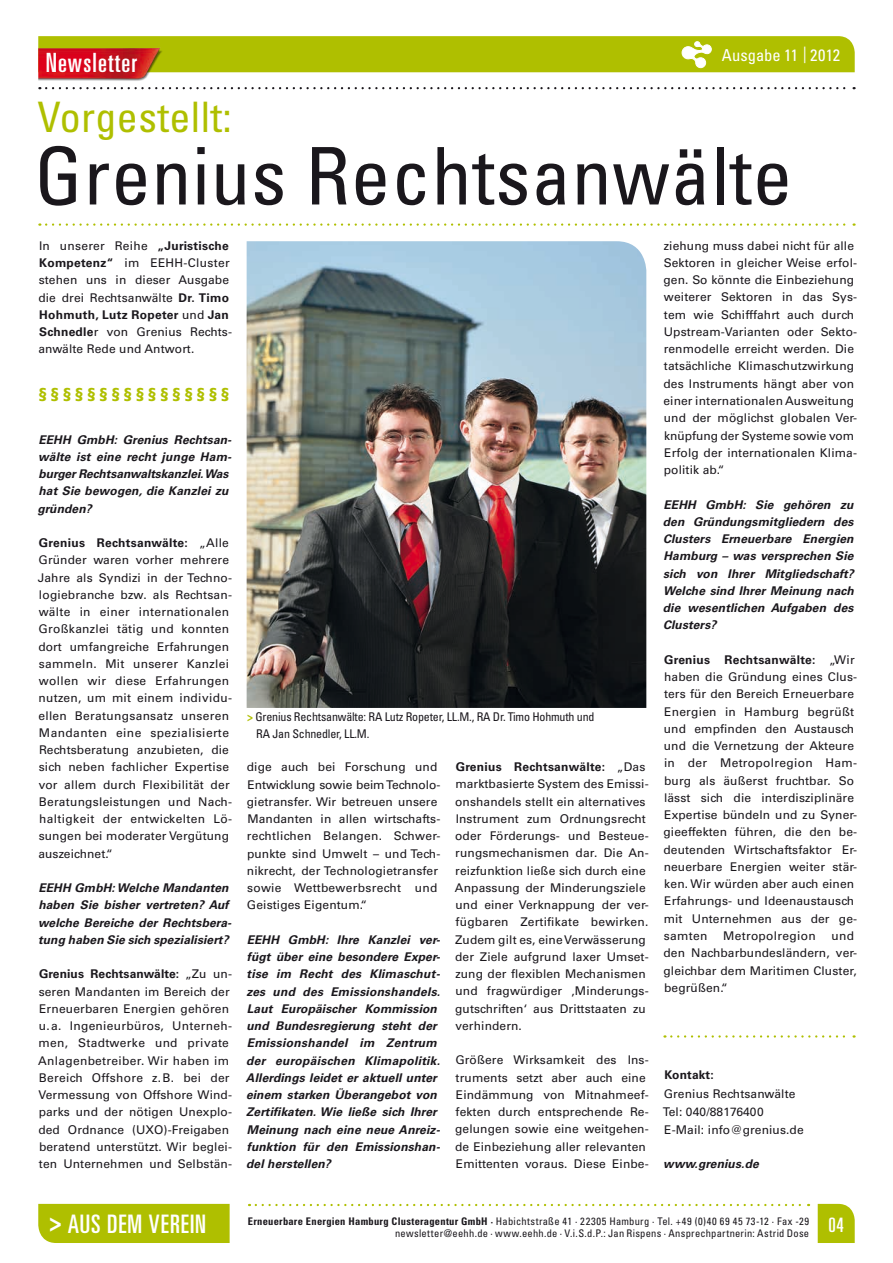
<style>
.page{position:relative;width:893px;height:1263px;background:#fff}
.page>*{position:absolute;margin:0;border:0;box-sizing:border-box;transform-origin:0 0}
.t1{font:condensed 79.5px "Univers LT Std";letter-spacing:.01em;color:#1a171c}
.t2{font:condensed 42px "Univers LT Std";letter-spacing:.01em;color:#afbf00}
.t3{font:ultra-condensed 26.55px "Univers LT Std";letter-spacing:.045em;color:#fff}
.t4{font:ultra-condensed 25.5px "Univers LT Std";letter-spacing:.04em;color:#fff}
.t5{font:ultra-condensed 19.8px "Univers LT Std";color:#fff}
.t6{font:700 condensed 18px "Univers LT Std";color:#afbf00}
.t7{font:condensed 16.5px "Univers LT Std";color:#fff}
.t8{font:12px/17.2px "Univers LT Std";letter-spacing:.01em;color:#1a171c}
.t9{font:italic 700 12px/17.2px "Univers LT Std";letter-spacing:.01em;color:#1a171c}
.t10{font:condensed 12px/17.2px "Univers LT Std";letter-spacing:-.015em;color:#1a171c}
.t11{font:700 12px "Univers LT Std";letter-spacing:.01em;color:#1a171c}
.t12{font:condensed 10.5px/12.6px "Univers LT Std";letter-spacing:.025em;color:#1a171c;text-align:right}
.s1{font-weight:700}
.s2{font-weight:700;color:#afbf00}
.s3{font-weight:700;font-stretch:condensed}
</style>
<div class="page">
<img style="left:38px;top:72px;width:150px;height:9px">
<svg style="left:46px;top:87px;width:809px;height:2px"></svg>
<svg style="left:38px;top:36px;width:817px;height:36px;background:#b3af07"></svg>
<svg style="left:256px;top:1204px;width:553px;height:2px"></svg>
<svg style="left:818px;top:1204px;width:37px;height:39px"></svg>
<div style="left:38px;top:1204px;width:192px;height:39px;background:#afbf00"></div>
<svg style="left:46px;top:223px;width:809px;height:3px"></svg>
<img style="left:247px;top:241px;width:399px;height:467px">
<svg style="left:671px;top:1035px;width:184px;height:2px"></svg>
<h3 class="t3" style="left:46px;top:48px;width:93px">Newsletter</h3>
<h3 class="t7" style="left:722px;top:44px;width:120px">Ausgabe 11 | 2012</h3>
<h2 class="t2" style="left:38px;top:91px;width:196px">Vorgestellt:</h2>
<h1 class="t1" style="left:34px;top:126px;width:759px">Grenius Rechtsanwälte</h1>
<p class="t8" style="left:38px;top:237px;width:195px">In unserer Reihe <span class="s1">„Juristische<br>Kompetenz“</span> im EEHH-Cluster stehen uns in dieser Ausgabe die drei Rechtsanwälte <span class="s1">Dr. Timo<br>Hohmuth, Lutz Ropeter</span> und <span class="s1">Jan<br>Schnedle</span>r von Grenius Rechts&shy;anwälte Rede und Antwort.</p>
<h3 class="t6" style="left:39px;top:383px;width:192px">§§§§§§§§§§§§§§§§</h3>
<p class="t9" style="left:38px;top:431px;width:196px">EEHH GmbH: Grenius Rechtsan&shy;wälte ist eine recht junge Ham&shy;burger Rechtsanwaltskanzlei. Was hat Sie bewogen, die Kanzlei zu gründen?</p>
<p class="t8" style="left:38px;top:534px;width:196px"><span class="s1">Grenius Rechtsanwälte:</span> „Alle<br>Gründer waren vorher mehrere<br>Jahre als Syndizi in der Techno&shy;logiebranche bzw. als Rechtsan&shy;wälte in einer internationalen<br>Großkanzlei tätig und konnten dort umfangreiche Erfahrungen sammeln. Mit unserer Kanzlei wollen wir diese Erfahrungen nutzen, um mit einem individu&shy;ellen Beratungsansatz unseren<br>Mandanten eine spezialisierte<br>Rechtsberatung anzubieten, die sich neben fachlicher Expertise vor allem durch Flexibilität der<br>Beratungsleistungen und Nach&shy;haltigkeit der entwickelten Lö&shy;sungen bei moderater Vergütung auszeichnet.“</p>
<p class="t9" style="left:38px;top:879px;width:195px">EEHH GmbH: Welche Mandanten haben Sie bisher vertreten? Auf welche Bereiche der Rechtsbera&shy;tung haben Sie sich spezialisiert?</p>
<p class="t8" style="left:38px;top:965px;width:195px"><span class="s1">Grenius Rechtsanwälte:</span> „Zu un&shy;seren Mandanten im Bereich der<br>Erneuerbaren Energien gehören u.a. Ingenieurbüros, Unterneh&shy;men, Stadtwerke und private<br>Anlagenbetreiber. Wir haben im<br>Bereich Offshore z.B. bei der<br>Vermessung von Offshore Wind&shy;parks und der nötigen Unexplo&shy;ded Ordnance (UXO)-Freigaben beratend unterstützt. Wir beglei&shy;ten Unternehmen und Selbstän-</p>
<p class="t10" style="left:256px;top:708px;width:340px;text-indent:-9px"><span class="s2">&gt;</span> Grenius Rechtsanwälte: RA Lutz Ropeter, LL.M., RA Dr. Timo Hohmuth und<br>RA Jan Schnedler, LL.M.</p>
<p class="t8" style="left:247px;top:758px;width:195px">dige auch bei Forschung und<br>Entwicklung sowie beim Technolo&shy;gietransfer. Wir betreuen unsere<br>Mandanten in allen wirtschafts&shy;rechtlichen Belangen. Schwer&shy;punkte sind Umwelt – und Tech&shy;nikrecht, der Technologietransfer sowie Wettbewerbsrecht und<br>Geistiges Eigentum.“</p>
<p class="t9" style="left:246px;top:931px;width:196px">EEHH GmbH: Ihre Kanzlei ver&shy;fügt über eine besondere Exper&shy;tise im Recht des Klimaschut&shy;zes und des Emissionshandels.<br>Laut Europäischer Kommission und Bundesregierung steht der<br>Emissionshandel im Zentrum der europäischen Klimapolitik.<br>Allerdings leidet er aktuell unter einem starken Überangebot von<br>Zertifikaten. Wie ließe sich Ihrer<br>Meinung nach eine neue Anreiz&shy;funktion für den Emissionshan&shy;del herstellen?</p>
<p class="t8" style="left:455px;top:758px;width:195px"><span class="s1">Grenius Rechtsanwälte:</span> „Das marktbasierte System des Emissi&shy;onshandels stellt ein alternatives<br>Instrument zum Ordnungsrecht oder Förderungs- und Besteue&shy;rungsmechanismen dar. Die An&shy;reizfunktion ließe sich durch eine<br>Anpassung der Minderungsziele und einer Verknappung der ver&shy;fügbaren Zertifikate bewirken.<br>Zudem gilt es, eine Verwässerung der Ziele aufgrund laxer Umset&shy;zung der flexiblen Mechanismen und fragwürdiger ‚Minderungs&shy;gutschriften‘ aus Drittstaaten zu verhindern.</p>
<p class="t8" style="left:455px;top:1051px;width:195px">Größere Wirksamkeit des Ins&shy;truments setzt aber auch eine<br>Eindämmung von Mitnahmeef&shy;fekten durch entsprechende Re&shy;gelungen sowie eine weitgehen&shy;de Einbeziehung aller relevanten<br>Emittenten voraus. Diese Einbe-</p>
<p class="t8" style="left:663px;top:237px;width:195px">ziehung muss dabei nicht für alle<br>Sektoren in gleicher Weise erfol&shy;gen. So könnte die Einbeziehung weiterer Sektoren in das Sys&shy;tem wie Schifffahrt auch durch<br>Upstream-Varianten oder Sekto&shy;renmodelle erreicht werden. Die tatsächliche Klimaschutzwirkung des Instruments hängt aber von einer internationalen Ausweitung und der möglichst globalen Ver&shy;knüpfung der Systeme sowie vom<br>Erfolg der internationalen Klima&shy;politik ab.“</p>
<p class="t9" style="left:663px;top:496px;width:192px;text-align:justify">EEHH GmbH: Sie gehören zu den Gründungsmitgliedern des Clusters Erneuerbare Energien Hamburg – was versprechen Sie sich von Ihrer Mitgliedschaft?<br>Welche sind Ihrer Meinung nach die wesentlichen Aufgaben des Clusters?</p>
<p class="t8" style="left:663px;top:651px;width:195px"><span class="s1">Grenius Rechtsanwälte:</span> „Wir haben die Gründung eines Clus&shy;ters für den Bereich Erneuerbare<br>Energien in Hamburg begrüßt und empfinden den Austausch und die Vernetzung der Akteure in der Metropolregion Ham&shy;burg als äußerst fruchtbar. So lässt sich die interdisziplinäre<br>Expertise bündeln und zu Syner&shy;gieeffekten führen, die den be&shy;deutenden Wirtschaftsfaktor Er&shy;neuerbare Energien weiter stär&shy;ken. Wir würden aber auch einen<br>Erfahrungs- und Ideenaustausch mit Unternehmen aus der ge&shy;samten</p>
<p class="t8" style="left:723px;top:927px;width:94px">Metropolregion</p>
<p class="t8" style="left:663px;top:927px;width:195px;text-indent:168px">und den Nachbarbundesländern, ver&shy;gleichbar dem Maritimen Cluster, begrüßen.“</p>
<p class="t11" style="left:664px;top:1068px;width:51px">Kontakt:</p>
<p class="t8" style="left:663px;top:1084px;width:142px;line-height:18.5px">Grenius Rechtsanwälte<br>Tel: 040/88176400<br>E-Mail: info@grenius.de</p>
<p class="t9" style="left:663px;top:1155px;width:97px">www.grenius.de</p>
<h3 class="t4" style="left:49px;top:1209px;width:158px"><span class="s3">&gt;</span> AUS DEM VEREIN</h3>
<h3 class="t5" style="left:828px;top:1213px;width:17px">04</h3>
<p class="t12" style="left:248px;top:1215px;width:563px"><span class="s1">Erneuerbare Energien Hamburg Clusteragentur GmbH ·</span> Habichtstraße 41 · 22305 Hamburg · Tel. +49 (0)40 69 45 73-12 · Fax -29 newsletter@eehh.de · www.eehh.de · V.i.S.d.P.: Jan Rispens · Ansprechpartnerin: Astrid Dose</p>
</div>
